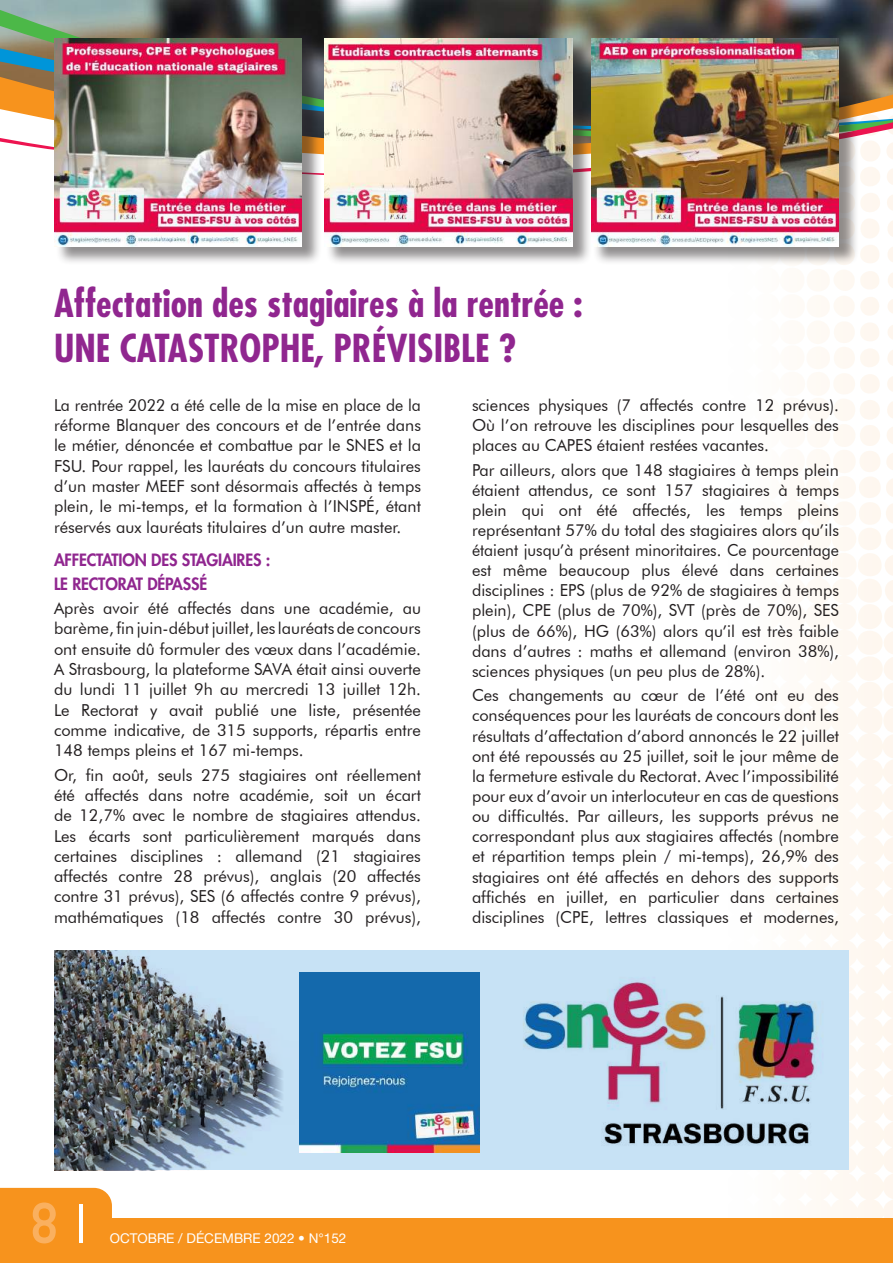
<style>
.page{position:relative;width:893px;height:1263px;background:#fff}
.page>*{position:absolute;margin:0;border:0;box-sizing:border-box;transform-origin:0 0}
.t1{font:700 67.5px "Jocelyn";color:#fab05f}
.t2{font:700 condensed 37.5px/45px "Futura";color:#90268f}
.t3{font:16.5px/20.1px "Futura BT";color:#231f20;text-align:justify}
.t4{font:16.5px/20.2px "Futura BT";color:#231f20;text-align:justify;scale:.96 1}
.t5{font:800 16.5px/23.2px "Futura";letter-spacing:-.01em;color:#90268f}
.t6{font:13.5px "Helvetica Neue LT Std";color:#fff}
.s1{font-family:"Helvetica LT";font-weight:300;font-stretch:condensed;font-size:51.3px;color:#fff}
</style>
<div class="page">
<svg style="left:710px;top:207px;width:183px;height:1012px"></svg>
<img style="left:0;top:0;width:893px;height:186px">
<div style="left:0;top:1188px;width:112px;height:31px;background:#f7931d"></div>
<div style="left:0;top:1219px;width:893px;height:44px;background:#f7931d"></div>
<div style="left:326px;top:40px;width:266px;height:226px;background:#231f20;opacity:.5"></div>
<img style="left:324px;top:38px;width:248px;height:208px">
<div style="left:592px;top:40px;width:267px;height:226px;background:#231f20;opacity:.5"></div>
<img style="left:591px;top:38px;width:248px;height:208px">
<div style="left:56px;top:40px;width:266px;height:226px;background:#231f20;opacity:.5"></div>
<img style="left:54px;top:38px;width:248px;height:208px">
<div style="left:54px;top:950px;width:794px;height:220px;background:#c7e2f5"></div>
<img style="left:523px;top:966px;width:328px;height:204px">
<img style="left:54px;top:950px;width:254px;height:220px">
<img style="left:299px;top:973px;width:180px;height:180px">
<h2 class="t2" style="left:54px;top:281px;width:530px">Affectation des stagiaires à la rentrée :<br>UNE CATASTROPHE, PRÉVISIBLE ?</h2>
<p class="t4" style="left:54px;top:395px;width:384px">La rentrée 2022 a été celle de la mise en place de la réforme Blanquer des concours et de l’entrée dans le métier, dénoncée et combattue par le SNES et la FSU. Pour rappel, les lauréats du concours titulaires d’un master MEEF sont désormais affectés à temps plein, le mi-temps, et la formation à l’INSPÉ, étant réservés aux lauréats titulaires d’un autre master.</p>
<p class="t5" style="left:54px;top:548px;width:218px">AFFECTATION DES STAGIAIRES :<br>LE RECTORAT DÉPASSÉ</p>
<p class="t3" style="left:54px;top:598px;width:368px">Après avoir été affectés dans une académie, au barème, fin juin-début juillet, les lauréats de concours ont ensuite dû formuler des vœux dans l’académie.<br>A Strasbourg, la plateforme SAVA était ainsi ouverte du lundi 11 juillet 9h au mercredi 13 juillet 12h.<br>Le Rectorat y avait publié une liste, présentée comme indicative, de 315 supports, répartis entre 148 temps pleins et 167 mi-temps.</p>
<p class="t3" style="left:54px;top:764px;width:368px">Or, fin août, seuls 275 stagiaires ont réellement été affectés dans notre académie, soit un écart de 12,7% avec le nombre de stagiaires attendus.<br>Les écarts sont particulièrement marqués dans certaines disciplines : allemand (21 stagiaires affectés contre 28 prévus), anglais (20 affectés contre 31 prévus), SES (6 affectés contre 9 prévus), mathématiques (18 affectés contre 30 prévus),</p>
<p class="t3" style="left:472px;top:395px;width:368px">sciences physiques (7 affectés contre 12 prévus).<br>Où l’on retrouve les disciplines pour lesquelles des places au CAPES étaient restées vacantes.</p>
<p class="t3" style="left:472px;top:459px;width:368px">Par ailleurs, alors que 148 stagiaires à temps plein étaient attendus, ce sont 157 stagiaires à temps plein qui ont été affectés, les temps pleins représentant 57% du total des stagiaires alors qu’ils étaient jusqu’à présent minoritaires. Ce pourcentage est même beaucoup plus élevé dans certaines disciplines : EPS (plus de 92% de stagiaires à temps plein), CPE (plus de 70%), SVT (près de 70%), SES (plus de 66%), HG (63%) alors qu’il est très faible dans d’autres : maths et allemand (environ 38%), sciences physiques (un peu plus de 28%).</p>
<p class="t3" style="left:472px;top:685px;width:368px">Ces changements au cœur de l’été ont eu des conséquences pour les lauréats de concours dont les résultats d’affectation d’abord annoncés le 22 juillet ont été repoussés au 25 juillet, soit le jour même de la fermeture estivale du Rectorat. Avec l’impossibilité pour eux d’avoir un interlocuteur en cas de questions ou difficultés. Par ailleurs, les supports prévus ne correspondant plus aux stagiaires affectés (nombre et répartition temps plein / mi-temps), 26,9% des stagiaires ont été affectés en dehors des supports affichés en juillet, en particulier dans certaines disciplines (CPE, lettres classiques et modernes,</p>
<h1 class="t1" style="left:30px;top:1187px;width:59px">8 <span class="s1">I</span></h1>
<p class="t6" style="left:110px;top:1230px;width:238px">OCTOBRE / DÉCEMBRE 2022 • N°152</p>
</div>
